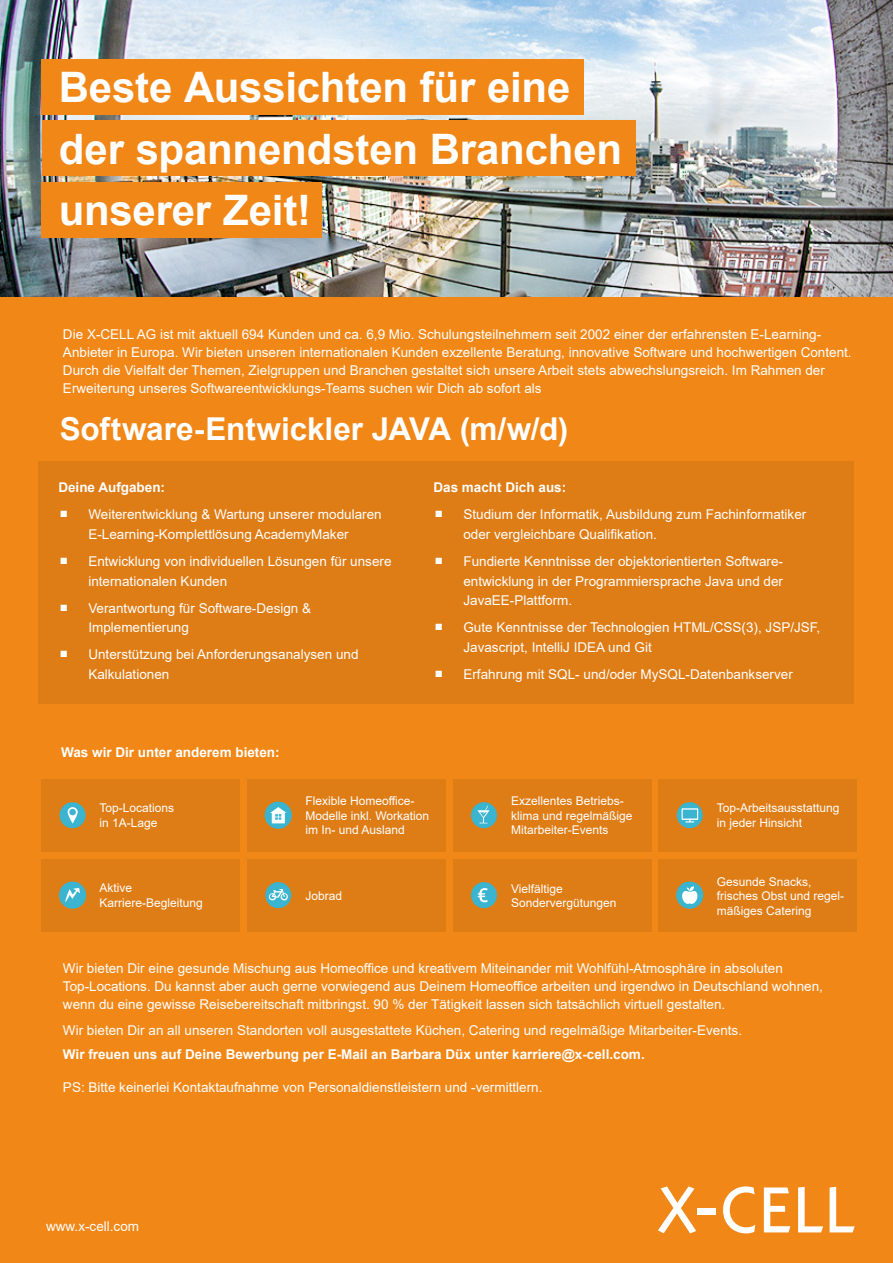
<style>
.page{position:relative;width:893px;height:1263px;background:#fff}
.page>*{position:absolute;margin:0;border:0;box-sizing:border-box;transform-origin:0 0}
.t1{font:700 42px/61.2px "Arial";letter-spacing:-.005em;color:#fff}
.t2{font:700 31.5px "Arial";letter-spacing:-.005em;color:#fff}
.t3{font:13.5px/19.5px "Arial";color:#fff}
.t4{font:700 13.5px "Arial";color:#fff}
.Absatzformat_1{font:12px/14.4px "Arial";color:#fff}
.s1{font-weight:700}
</style>
<div class="page">
<img style="left:0;top:0;width:893px;height:298px">
<div style="left:0;top:298px;width:893px;height:965px;background:#f18717"></div>
<svg style="left:658px;top:1186px;width:38px;height:47px"></svg>
<svg style="left:723px;top:1186px;width:32px;height:47px"></svg>
<svg style="left:764px;top:1187px;width:26px;height:45px"></svg>
<svg style="left:798px;top:1187px;width:25px;height:45px"></svg>
<svg style="left:830px;top:1187px;width:25px;height:45px"></svg>
<div style="left:697px;top:1208px;width:18px;height:6px;background:#fff"></div>
<div style="left:42px;top:60px;width:542px;height:55px;background:#f18717"></div>
<div style="left:42px;top:121px;width:594px;height:55px;background:#f18717"></div>
<div style="left:42px;top:182px;width:280px;height:55px;background:#f18717"></div>
<div style="left:42px;top:779px;width:198px;height:72px;background:#de7c15"></div>
<div style="left:60px;top:802px;width:26px;height:26px;background:#3ab4cf;border-radius:50%"></div>
<svg style="left:68px;top:807px;width:10px;height:16px"></svg>
<div style="left:247px;top:779px;width:198px;height:72px;background:#de7c15"></div>
<div style="left:265px;top:802px;width:27px;height:27px;background:#3ab4cf;border-radius:50%"></div>
<svg style="left:270px;top:807px;width:16px;height:16px"></svg>
<div style="left:453px;top:779px;width:198px;height:72px;background:#de7c15"></div>
<div style="left:471px;top:802px;width:26px;height:26px;background:#3ab4cf;border-radius:50%"></div>
<svg style="left:477px;top:806px;width:13px;height:17px"></svg>
<div style="left:659px;top:779px;width:198px;height:72px;background:#de7c15"></div>
<svg style="left:677px;top:802px;width:26px;height:26px"></svg>
<svg style="left:681px;top:808px;width:17px;height:14px"></svg>
<div style="left:42px;top:859px;width:198px;height:72px;background:#de7c15"></div>
<div style="left:59px;top:881px;width:27px;height:28px;background:#3ab4cf;border-radius:50%"></div>
<svg style="left:65px;top:888px;width:15px;height:14px"></svg>
<div style="left:247px;top:859px;width:198px;height:72px;background:#de7c15"></div>
<div style="left:265px;top:882px;width:26px;height:26px;background:#3ab4cf;border-radius:50%"></div>
<svg style="left:269px;top:889px;width:19px;height:12px"></svg>
<div style="left:453px;top:859px;width:198px;height:72px;background:#de7c15"></div>
<div style="left:471px;top:882px;width:26px;height:26px;background:#3ab4cf;border-radius:50%"></div>
<svg style="left:478px;top:888px;width:10px;height:14px"></svg>
<div style="left:659px;top:859px;width:198px;height:72px;background:#de7c15"></div>
<div style="left:676px;top:881px;width:27px;height:28px;background:#3ab4cf;border-radius:50%"></div>
<svg style="left:682px;top:886px;width:16px;height:18px"></svg>
<div style="left:39px;top:461px;width:815px;height:243px;background:#de7c15"></div>
<h1 class="t1" style="left:59px;top:58px;width:565px">Beste Aussichten für eine der spannendsten Branchen unserer Zeit!</h1>
<p class="t3" style="left:63px;top:326px;width:790px;line-height:18px">Die X-CELL AG ist mit aktuell 694 Kunden und ca. 6,9 Mio. Schulungsteilnehmern seit 2002 einer der erfahrensten E-Learning-Anbieter in Europa. Wir bieten unseren internationalen Kunden exzellente Beratung, innovative Software und hochwertigen Content.<br>Durch die Vielfalt der Themen, Zielgruppen und Branchen gestaltet sich unsere Arbeit stets abwechslungsreich. Im Rahmen der Erweiterung unseres Softwareentwicklungs-Teams suchen wir Dich ab sofort als</p>
<p class="t2" style="left:60px;top:406px;width:510px">Software-Entwickler JAVA (m/w/d)</p>
<p class="t4" style="left:433px;top:478px;width:134px">Das macht Dich aus:</p>
<p class="t3" style="left:463px;top:505px;width:344px;text-indent:-28px">■ Studium der Informatik, Ausbildung zum Fachinformatiker oder vergleichbare Qualifikation.</p>
<p class="t3" style="left:463px;top:551px;width:321px;text-align:justify;text-indent:-28px">■ Fundierte Kenntnisse der objektorientierten Software&shy;entwicklung in der Programmiersprache Java und der JavaEE-Plattform.</p>
<p class="t3" style="left:463px;top:618px;width:358px;text-indent:-28px">■ Gute Kenntnisse der Technologien HTML/CSS(3), JSP/JSF,<br>Javascript, IntelliJ IDEA und Git</p>
<p class="t3" style="left:435px;top:664px;width:359px">■ Erfahrung mit SQL- und/oder MySQL-Datenbankserver</p>
<p class="t4" style="left:58px;top:478px;width:108px">Deine Aufgaben:</p>
<p class="t3" style="left:60px;top:505px;width:323px;text-align:center">■ Weiterentwicklung &amp; Wartung unserer modularen<br>E-Learning-Komplettlösung AcademyMaker</p>
<p class="t3" style="left:88px;top:551px;width:305px;text-indent:-28px">■ Entwicklung von individuellen Lösungen für unsere internationalen Kunden</p>
<p class="t3" style="left:88px;top:598px;width:224px;text-indent:-28px">■ Verantwortung für Software-Design &amp;<br>Implementierung</p>
<p class="t3" style="left:88px;top:645px;width:272px;text-indent:-28px">■ Unterstützung bei Anforderungsanalysen und<br>Kalkulationen</p>
<p class="t4" style="left:61px;top:743px;width:220px">Was wir Dir unter anderem bieten:</p>
<p class="Absatzformat_1" style="left:100px;top:801px;width:76px">Top-Locations in 1A-Lage</p>
<p class="Absatzformat_1" style="left:305px;top:794px;width:125px">Flexible Homeoffice-<br>Modelle inkl. Workation im In- und Ausland</p>
<p class="Absatzformat_1" style="left:511px;top:794px;width:123px">Exzellentes Betriebs&shy;klima und regelmäßige<br>Mitarbeiter-Events</p>
<p class="Absatzformat_1" style="left:717px;top:801px;width:124px">Top-Arbeitsausstattung in jeder Hinsicht</p>
<p class="Absatzformat_1" style="left:100px;top:881px;width:105px">Aktive<br>Karriere-Begleitung</p>
<p class="Absatzformat_1" style="left:305px;top:888px;width:38px">Jobrad</p>
<p class="Absatzformat_1" style="left:511px;top:881px;width:53px">Vielfältige</p>
<p class="Absatzformat_1" style="left:511px;top:895px;width:107px">Sondervergütungen</p>
<p class="Absatzformat_1" style="left:717px;top:874px;width:129px">Gesunde Snacks, frisches Obst und regel&shy;mäßiges Catering</p>
<p class="t3" style="left:63px;top:959px;width:761px;line-height:18px">Wir bieten Dir eine gesunde Mischung aus Homeoffice und kreativem Miteinander mit Wohlfühl-Atmosphäre in absoluten<br>Top-Locations. Du kannst aber auch gerne vorwiegend aus Deinem Homeoffice arbeiten und irgendwo in Deutschland wohnen, wenn du eine gewisse Reisebereitschaft mitbringst. 90 % der Tätigkeit lassen sich tatsächlich virtuell gestalten.</p>
<p class="t3" style="left:63px;top:1018px;width:681px;line-height:24px">Wir bieten Dir an all unseren Standorten voll ausgestattete Küchen, Catering und regelmäßige Mitarbeiter-Events.<br><span class="s1">Wir freuen uns auf Deine Bewerbung per E-Mail an Barbara Düx unter karriere@x-cell.com.</span></p>
<p class="t3" style="left:63px;top:1077px;width:481px">PS: Bitte keinerlei Kontaktaufnahme von Personaldienstleistern und -vermittlern.</p>
<p class="t3" style="left:46px;top:1217px;width:95px">www.x-cell.com</p>
</div>
